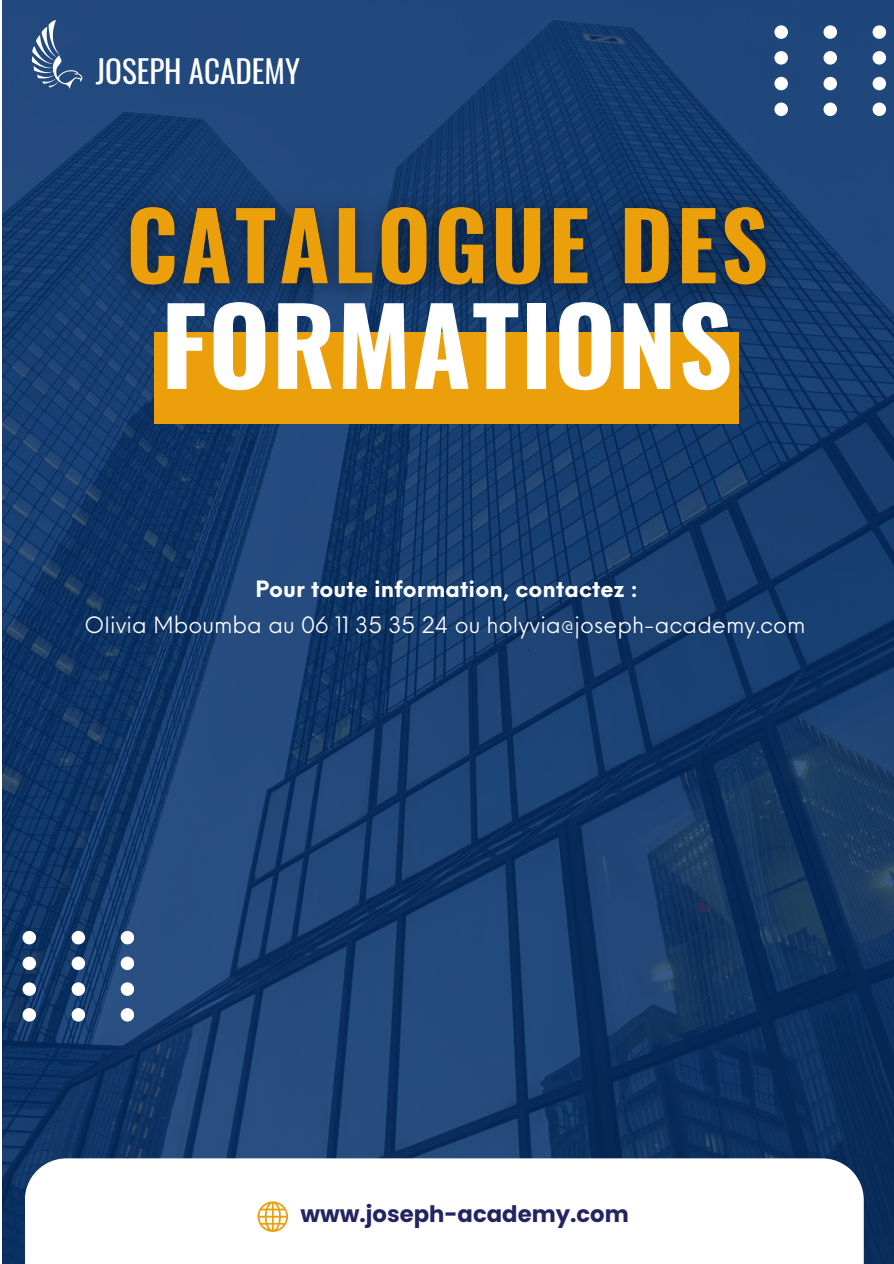
<style>
.page{position:relative;width:894px;height:1264px;background:#fff}
.page>*{position:absolute;margin:0;border:0;box-sizing:border-box;transform-origin:0 0}
.t1{font:700 105.75px "Oswald";letter-spacing:.015em;color:#fff}
.t2{font:31.05px "Oswald";color:#fff}
.t3{font:700 22.8px "Poppins";color:#242463}
.t4{font:21.9px "Neue Einstellung";letter-spacing:.005em;color:#fff}
.t5{font:700 21.9px "Neue Einstellung";letter-spacing:.005em;color:#fff}
</style>
<div class="page">
<img style="left:2px;top:0;width:891px;height:1263px">
<svg style="left:774px;top:25px;width:119px;height:91px;background:#426390"></svg>
<svg style="left:32px;top:20px;width:52px;height:69px;background:#486893"></svg>
<div style="left:154px;top:332px;width:585px;height:92px;background:#eb9f0b"></div>
<img style="left:98px;top:174px;width:700px;height:146px">
<div style="left:25px;top:1158px;width:838px;height:105px;background:#fff"></div>
<svg style="left:257px;top:1201px;width:31px;height:30px"></svg>
<svg style="left:2px;top:930px;width:132px;height:91px;background:#355680"></svg>
<h2 class="t2" style="left:96px;top:47px;width:205px">JOSEPH ACADEMY</h2>
<h1 class="t1" style="left:161px;top:263px;width:572px">FORMATIONS</h1>
<p class="t5" style="left:255px;top:568px;width:384px">Pour toute information, contactez :</p>
<p class="t4" style="left:85px;top:605px;width:722px">Olivia Mboumba au 06 11 35 35 24 ou holyvia@joseph-academy.com</p>
<p class="t3" style="left:300px;top:1197px;width:330px">www.joseph-academy.com</p>
</div>
